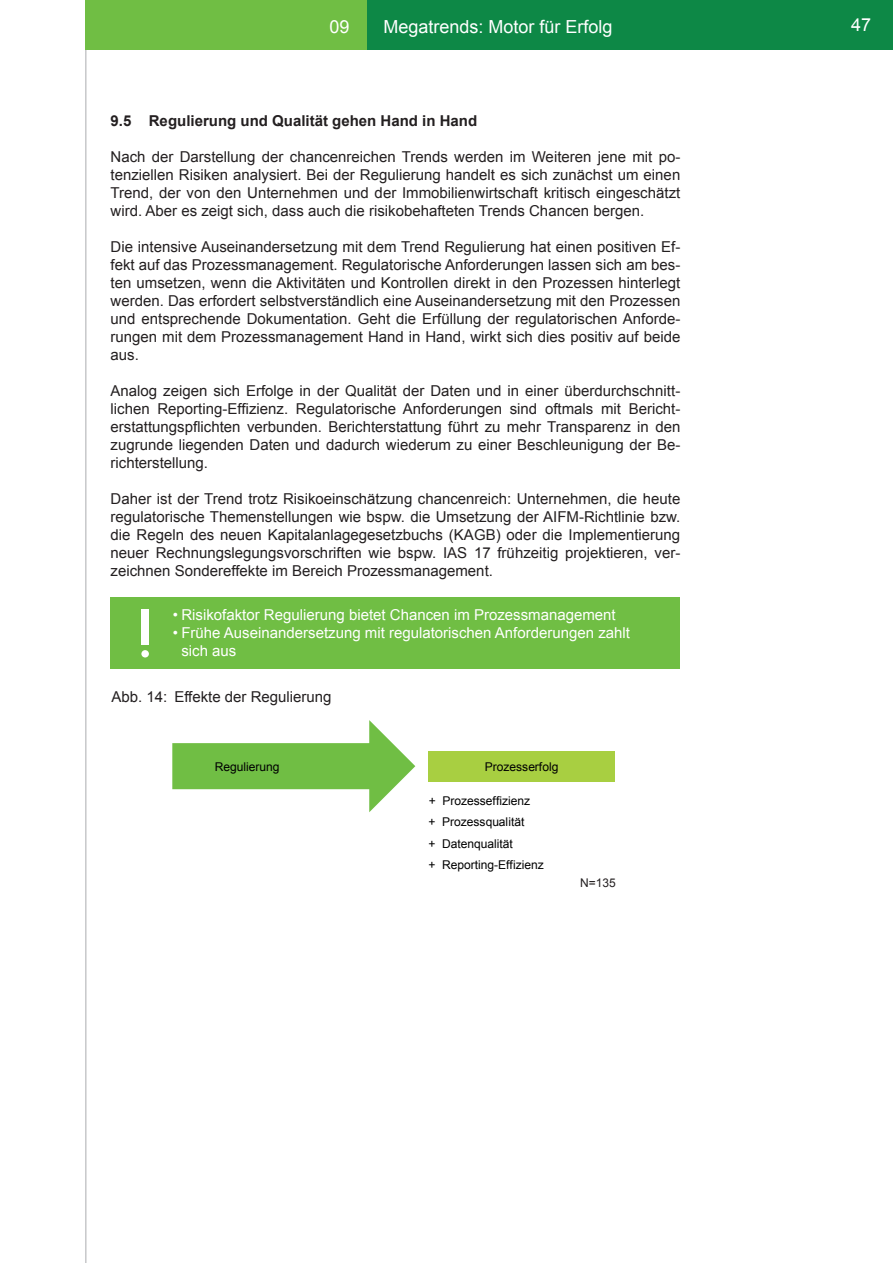
<style>
.page{position:relative;width:893px;height:1263px;background:#fff}
.page>*{position:absolute;margin:0;border:0;box-sizing:border-box;transform-origin:0 0}
.t1{font:18px "Arial";color:#fff}
.t2{font:15px/18px "Arial";color:#231f20;text-align:justify}
.t3{font:15px/18px "Arial";color:#fff}
.t4{font:700 15px "Arial";color:#231f20}
.t5{font:12px/21.1px "Arial";letter-spacing:-.005em;color:#000001}
.t6{font:12px "Arial";color:#231f20}
</style>
<div class="page">
<hr style="left:85px;top:50px;width:2px;height:1213px;background:#c7c8ca">
<div style="left:366px;top:0;width:527px;height:50px;background:#0d8846"></div>
<div style="left:85px;top:0;width:281px;height:50px;background:#70be44"></div>
<div style="left:111px;top:597px;width:569px;height:72px;background:#70be44"></div>
<div style="left:141px;top:609px;width:8px;height:36px;background:#fff"></div>
<div style="left:141px;top:650px;width:8px;height:7px;background:#fff;border-radius:50%"></div>
<div style="left:428px;top:751px;width:187px;height:30px;background:#a8cf41"></div>
<svg style="left:172px;top:720px;width:243px;height:92px"></svg>
<p class="t1" style="left:329px;top:15px;width:22px">09</p>
<p class="t1" style="left:383px;top:15px;width:231px">Megatrends: Motor für Erfolg</p>
<p class="t1" style="left:851px;top:13px;width:22px">47</p>
<p class="t4" style="left:111px;top:111px;width:368px">9.5 Regulierung und Qualität gehen Hand in Hand</p>
<p class="t2" style="left:111px;top:148px;width:571px">Nach der Darstellung der chancenreichen Trends werden im Weiteren jene mit po&shy;tenziellen Risiken analysiert. Bei der Regulierung handelt es sich zunächst um einen Trend, der von den Unternehmen und der Immobilienwirtschaft kritisch eingeschätzt wird. Aber es zeigt sich, dass auch die risikobehafteten Trends Chancen bergen.</p>
<p class="t2" style="left:111px;top:238px;width:571px">Die intensive Auseinandersetzung mit dem Trend Regulierung hat einen positiven Ef&shy;fekt auf das Prozessmanagement. Regulatorische Anforderungen lassen sich am bes&shy;ten umsetzen, wenn die Aktivitäten und Kontrollen direkt in den Prozessen hinterlegt werden. Das erfordert selbstverständlich eine Auseinandersetzung mit den Prozessen und entsprechende Dokumentation. Geht die Erfüllung der regulatorischen Anforde&shy;rungen mit dem Prozessmanagement Hand in Hand, wirkt sich dies positiv auf beide aus.</p>
<p class="t2" style="left:111px;top:382px;width:571px">Analog zeigen sich Erfolge in der Qualität der Daten und in einer überdurchschnitt&shy;lichen Reporting-Effizienz. Regulatorische Anforderungen sind oftmals mit Bericht&shy;erstattungspflichten verbunden. Berichterstattung führt zu mehr Transparenz in den zugrunde liegenden Daten und dadurch wiederum zu einer Beschleunigung der Be&shy;richterstellung.</p>
<p class="t2" style="left:111px;top:490px;width:571px">Daher ist der Trend trotz Risikoeinschätzung chancenreich: Unternehmen, die heute regulatorische Themenstellungen wie bspw. die Umsetzung der AIFM-Richtlinie bzw. die Regeln des neuen Kapitalanlagegesetzbuchs (KAGB) oder die Implementierung neuer Rechnungslegungsvorschriften wie bspw. IAS 17 frühzeitig projektieren, ver&shy;zeichnen Sondereffekte im Bereich Prozessmanagement.</p>
<p class="t3" style="left:173px;top:606px;width:444px">• Risikofaktor Regulierung bietet Chancen im Prozessmanagement</p>
<p class="t3" style="left:181px;top:624px;width:450px;text-indent:-9px">• Frühe Auseinandersetzung mit regulatorischen Anforderungen zahlt sich aus</p>
<p class="t2" style="left:111px;top:688px;width:222px">Abb. 14: Effekte der Regulierung</p>
<p class="t5" style="left:215px;top:756px;width:66px">Regulierung</p>
<p class="t5" style="left:485px;top:756px;width:75px">Prozesserfolg</p>
<p class="t5" style="left:428px;top:791px;width:117px">+ Prozesseffizienz<br>+ Prozessqualität<br>+ Datenqualität<br>+ Reporting-Effizienz</p>
<p class="t6" style="left:580px;top:875px;width:37px">N=135</p>
</div>
